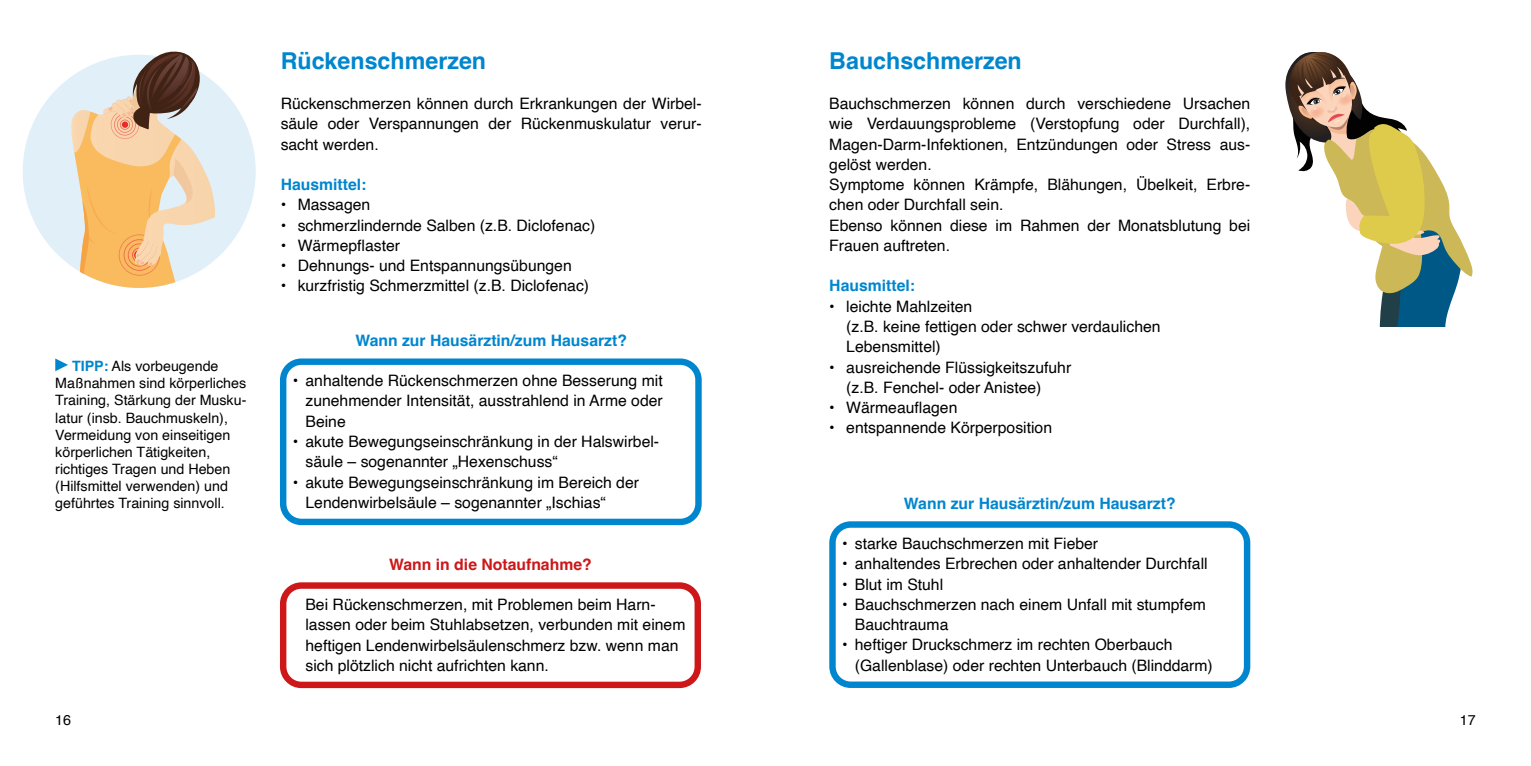
<style>
.page{position:relative;width:1531px;height:766px;background:#fff}
.page>*{position:absolute;margin:0;border:0;box-sizing:border-box;transform-origin:0 0}
.t1{font:700 23.25px "Helvetica";color:#0086ce}
.t2{font:15.75px/20.2px "Helvetica";color:#000}
.t3{font:700 15.75px "Helvetica";color:#0086ce}
.t4{font:700 15.75px "Helvetica";color:#cd1719}
.t5{font:14.25px/17.1px "Helvetica";color:#000}
.s1{font-weight:700;color:#0086ce}
</style>
<div class="page">
<div style="left:280px;top:358px;width:422px;height:167px;border:6px solid #0086ce;border-radius:18px"></div>
<div style="left:829px;top:521px;width:421px;height:166px;border:6px solid #0086ce;border-radius:18px"></div>
<div style="left:280px;top:582px;width:421px;height:106px;border:6px solid #cd1719;border-radius:18px"></div>
<svg style="left:55px;top:358px;width:13px;height:13px"></svg>
<svg style="left:23px;top:78px;width:233px;height:186px;fill:#e1eff8"></svg>
<svg style="left:69px;top:52px;width:148px;height:236px;background:#e0c6a4"></svg>
<svg style="left:1285px;top:52px;width:187px;height:274px"></svg>
<p class="t5" style="left:55px;top:358px;width:192px;text-indent:17px"><span class="s1">TIPP:</span> Als vorbeugende<br>Maßnahmen sind körperliches<br>Training, Stärkung der Musku&shy;latur (insb. Bauchmuskeln),<br>Vermeidung von einseitigen körperlichen Tätigkeiten, richtiges Tragen und Heben (Hilfsmittel verwenden) und geführtes Training sinnvoll.</p>
<h1 class="t1" style="left:281px;top:46px;width:207px">Rückenschmerzen</h1>
<p class="t2" style="left:281px;top:94px;width:422px;text-align:justify">Rückenschmerzen können durch Erkrankungen der Wirbel&shy;säule oder Verspannungen der Rückenmuskulatur verur&shy;sacht werden.</p>
<p class="t3" style="left:281px;top:175px;width:87px">Hausmittel:</p>
<p class="t2" style="left:281px;top:195px;width:91px">• Massagen</p>
<p class="t2" style="left:281px;top:215px;width:316px">• schmerzlindernde Salben (z.B. Diclofenac)</p>
<p class="t2" style="left:281px;top:236px;width:121px">• Wärmepflaster</p>
<p class="t2" style="left:281px;top:256px;width:293px">• Dehnungs- und Entspannungsübungen</p>
<p class="t2" style="left:281px;top:276px;width:310px">• kurzfristig Schmerzmittel (z.B. Diclofenac)</p>
<p class="t3" style="left:355px;top:331px;width:273px">Wann zur Hausärztin/zum Hausarzt?</p>
<p class="t2" style="left:305px;top:371px;width:359px;text-align:justify;text-indent:-13px">• anhaltende Rückenschmerzen ohne Besserung mit zunehmender Intensität, ausstrahlend in Arme oder Beine</p>
<p class="t2" style="left:305px;top:431px;width:354px;text-indent:-13px">• akute Bewegungseinschränkung in der Halswirbel&shy;säule – sogenannter „Hexenschuss“</p>
<p class="t2" style="left:305px;top:472px;width:335px;text-indent:-13px">• akute Bewegungseinschränkung im Bereich der<br>Lendenwirbelsäule – sogenannter „Ischias“</p>
<p class="t4" style="left:389px;top:554px;width:204px">Wann in die Notaufnahme?</p>
<p class="t2" style="left:305px;top:594px;width:381px">Bei Rückenschmerzen, mit Problemen beim Harn&shy;lassen oder beim Stuhlabsetzen, verbunden mit einem heftigen Lendenwirbelsäulenschmerz bzw. wenn man sich plötzlich nicht aufrichten kann.</p>
<h1 class="t1" style="left:829px;top:46px;width:194px">Bauchschmerzen</h1>
<p class="t2" style="left:829px;top:94px;width:422px">Bauchschmerzen können durch verschiedene Ursachen wie Verdauungsprobleme (Verstopfung oder Durchfall), Magen-Darm-Infektionen, Entzündungen oder Stress aus&shy;gelöst werden.<br>Symptome können Krämpfe, Blähungen, Übelkeit, Erbre&shy;chen oder Durchfall sein.<br>Ebenso können diese im Rahmen der Monatsblutung bei Frauen auftreten.</p>
<p class="t3" style="left:829px;top:276px;width:87px">Hausmittel:</p>
<p class="t2" style="left:846px;top:296px;width:316px;text-indent:-17px">• leichte Mahlzeiten<br>(z.B. keine fettigen oder schwer verdaulichen<br>Lebensmittel)</p>
<p class="t2" style="left:846px;top:357px;width:226px;text-indent:-17px">• ausreichende Flüssigkeitszufuhr (z.B. Fenchel- oder Anistee)</p>
<p class="t2" style="left:829px;top:398px;width:130px">• Wärmeauflagen</p>
<p class="t2" style="left:829px;top:418px;width:224px">• entspannende Körperposition</p>
<p class="t3" style="left:904px;top:493px;width:273px">Wann zur Hausärztin/zum Hausarzt?</p>
<p class="t2" style="left:842px;top:533px;width:258px">• starke Bauchschmerzen mit Fieber</p>
<p class="t2" style="left:842px;top:554px;width:367px">• anhaltendes Erbrechen oder anhaltender Durchfall</p>
<p class="t2" style="left:842px;top:574px;width:103px">• Blut im Stuhl</p>
<p class="t2" style="left:855px;top:594px;width:352px;text-indent:-13px">• Bauchschmerzen nach einem Unfall mit stumpfem<br>Bauchtrauma</p>
<p class="t2" style="left:855px;top:635px;width:359px;text-indent:-13px">• heftiger Druckschmerz im rechten Oberbauch (Gallenblase) oder rechten Unterbauch (Blinddarm)</p>
<p class="t5" style="left:55px;top:711px;width:17px">16</p>
<p class="t5" style="left:1460px;top:711px;width:17px">17</p>
</div>
